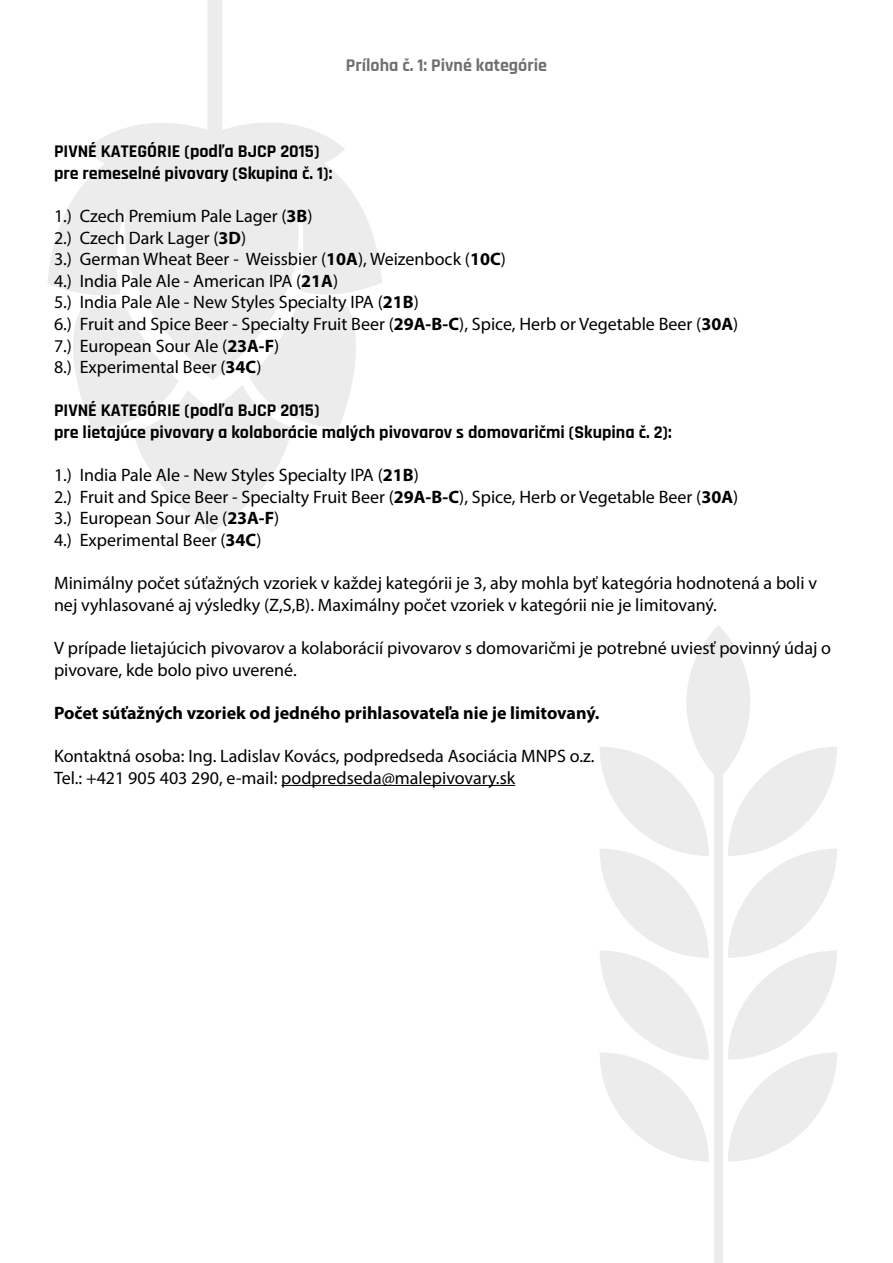
<style>
.page{position:relative;width:893px;height:1263px;background:#fff}
.page>*{position:absolute;margin:0;border:0;box-sizing:border-box;transform-origin:0 0}
.t1{font:18px/21.6px "Myriad Pro";color:#000}
.t2{font:700 18px/21.6px "Rajdhani";color:#000}
.t3{font:700 18px "Myriad Pro";color:#000}
.t4{font:700 18px "Rajdhani";color:#706f6f}
.s1{font-weight:700}
</style>
<div class="page">
<svg style="left:600px;top:625px;width:237px;height:536px"></svg>
<div style="left:714px;top:721px;width:8px;height:542px;background:#edeced"></div>
<div style="left:207px;top:0;width:15px;height:137px;background:#edeced"></div>
<svg style="left:77px;top:380px;width:276px;height:152px"></svg>
<svg style="left:48px;top:123px;width:334px;height:257px;fill:#edeced"></svg>
<hr style="left:281px;top:785px;width:234px;height:1px;background:#000">
<p class="t4" style="left:346px;top:54px;width:203px">Príloha č. 1: Pivné kategórie</p>
<p class="t2" style="left:54px;top:141px;width:280px">PIVNÉ KATEGÓRIE (podľa BJCP 2015) pre remeselné pivovary (Skupina č. 1):</p>
<p class="t1" style="left:54px;top:205px;width:686px">1.) Czech Premium Pale Lager (<span class="s1">3B</span>)<br>2.) Czech Dark Lager (<span class="s1">3D</span>)<br>3.) German Wheat Beer - Weissbier (<span class="s1">10A</span>), Weizenbock (<span class="s1">10C</span>)<br>4.) India Pale Ale - American IPA (<span class="s1">21A</span>)<br>5.) India Pale Ale - New Styles Specialty IPA (<span class="s1">21B</span>)<br>6.) Fruit and Spice Beer - Specialty Fruit Beer (<span class="s1">29A-B-C</span>), Spice, Herb or Vegetable Beer (<span class="s1">30A</span>)<br>7.) European Sour Ale (<span class="s1">23A-F</span>)<br>8.) Experimental Beer (<span class="s1">34C</span>)</p>
<p class="t2" style="left:54px;top:400px;width:619px">PIVNÉ KATEGÓRIE (podľa BJCP 2015)<br>pre lietajúce pivovary a kolaborácie malých pivovarov s domovaričmi (Skupina č. 2):</p>
<p class="t1" style="left:54px;top:464px;width:686px">1.) India Pale Ale - New Styles Specialty IPA (<span class="s1">21B</span>)<br>2.) Fruit and Spice Beer - Specialty Fruit Beer (<span class="s1">29A-B-C</span>), Spice, Herb or Vegetable Beer (<span class="s1">30A</span>)<br>3.) European Sour Ale (<span class="s1">23A-F</span>)<br>4.) Experimental Beer (<span class="s1">34C</span>)</p>
<p class="t1" style="left:54px;top:572px;width:765px">Minimálny počet súťažných vzoriek v každej kategórii je 3, aby mohla byť kategória hodnotená a boli v nej vyhlasované aj výsledky (Z,S,B). Maximálny počet vzoriek v kategórii nie je limitovaný.</p>
<p class="t1" style="left:54px;top:637px;width:779px">V prípade lietajúcich pivovarov a kolaborácií pivovarov s domovaričmi je potrebné uviesť povinný údaj o pivovare, kde bolo pivo uverené.</p>
<p class="t3" style="left:54px;top:701px;width:547px">Počet súťažných vzoriek od jedného prihlasovateľa nie je limitovaný.</p>
<p class="t1" style="left:54px;top:745px;width:542px">Kontaktná osoba: Ing. Ladislav Kovács, podpredseda Asociácia MNPS o.z.<br>Tel.: +421 905 403 290, e-mail: podpredseda@malepivovary.sk</p>
</div>
